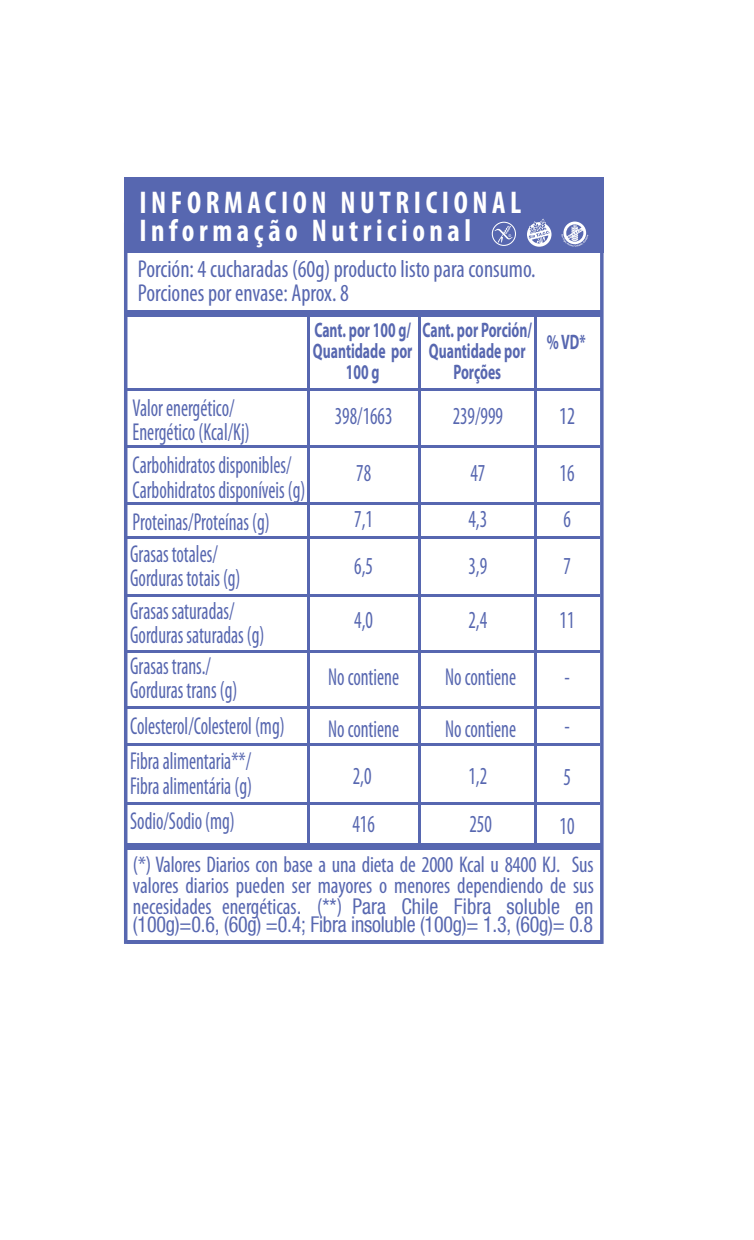
<style>
.page{position:relative;width:754px;height:1240px;background:#fff}
.page>*{position:absolute;margin:0;border:0;box-sizing:border-box;transform-origin:0 0}
.t1{font:700 condensed 31.5px "Myriad Pro";letter-spacing:.155em;color:#fff;scale:.93 1}
.t2{font:condensed 24.5px/46.2px "Myriad Pro";color:#5767b0;scale:.79 1}
.t3{font:condensed 24.5px/24.5px "Myriad Pro";color:#5767b0;scale:.93 1}
.t4{font:condensed 24.5px "Myriad Pro";color:#5767b0;scale:.85 1}
.t5{font:condensed 22.75px/21px "Myriad Pro";letter-spacing:-.005em;color:#5767b0;scale:.93 1}
.t6{font:condensed 21.7px/17.5px "Helvetica Neue";letter-spacing:-.01em;color:#5767b0;scale:.92 1}
.t7{font:700 21px/21px "Myriad Pro";color:#5767b0;text-align:center;scale:.65 1}
.s1{font-family:"Myriad Pro";font-size:22.75px}
</style>
<div class="page">
<svg style="left:124px;top:253px;width:479px;height:691px"></svg>
<div style="left:127px;top:310px;width:473px;height:6px;background:#5767b0"></div>
<div style="left:127px;top:843px;width:475px;height:7px;background:#5767b0"></div>
<hr style="left:127px;top:940px;width:475px;height:4px;background:#5767b0">
<hr style="left:127px;top:536px;width:473px;height:3px;background:#5767b0">
<hr style="left:127px;top:446px;width:473px;height:2px;background:#5767b0">
<hr style="left:127px;top:388px;width:473px;height:2px;background:#5767b0">
<hr style="left:127px;top:502px;width:473px;height:3px;background:#5767b0">
<hr style="left:127px;top:706px;width:473px;height:3px;background:#5767b0">
<hr style="left:127px;top:743px;width:473px;height:3px;background:#5767b0">
<hr style="left:127px;top:802px;width:473px;height:3px;background:#5767b0">
<hr style="left:127px;top:594px;width:473px;height:2px;background:#5767b0">
<hr style="left:127px;top:650px;width:473px;height:3px;background:#5767b0">
<hr style="left:307px;top:311px;width:2px;height:534px;background:#5767b0">
<hr style="left:418px;top:311px;width:2px;height:534px;background:#5767b0">
<hr style="left:535px;top:311px;width:2px;height:534px;background:#5767b0">
<div style="left:124px;top:177px;width:479px;height:76px;background:#5767b0"></div>
<svg style="left:527px;top:219px;width:24px;height:28px"></svg>
<svg style="left:561px;top:222px;width:27px;height:25px"></svg>
<svg style="left:492px;top:222px;width:24px;height:24px"></svg>
<p class="t1" style="left:139px;top:182px;width:412px">INFORMACION NUTRICIONAL</p>
<p class="t1" style="left:139px;top:211px;width:358px">Informação Nutricional</p>
<p class="t3" style="left:138px;top:256px;width:429px">Porción: 4 cucharadas (60g) producto listo para consumo.<br>Porciones por envase: Aprox. 8</p>
<p class="t2" style="left:133px;top:395px;width:149px;line-height:24.5px">Valor energético/<br>Energético (Kcal/Kj)</p>
<p class="t2" style="left:133px;top:453px;width:220px;line-height:24.5px">Carbohidratos disponibles/<br>Carbohidratos disponíveis (g)</p>
<p class="t2" style="left:133px;top:498px;width:175px">Proteinas/Proteínas (g)</p>
<p class="t2" style="left:130px;top:541px;width:141px;line-height:24.5px">Grasas totales/<br>Gorduras totais (g)</p>
<p class="t2" style="left:130px;top:598px;width:172px;line-height:24.5px">Grasas saturadas/<br>Gorduras saturadas (g)</p>
<p class="t2" style="left:130px;top:653px;width:137px;line-height:24.5px">Grasas trans./<br>Gorduras trans (g)</p>
<p class="t2" style="left:130px;top:708px;width:197px;line-height:35px">Colesterol/Colesterol (mg)<br>Fibra alimentaria**/</p>
<p class="t2" style="left:130px;top:767px;width:156px;line-height:35.7px">Fibra alimentária (g)<br>Sodio/Sodio (mg)</p>
<p class="t7" style="left:313px;top:319px;width:155px">Cant. por 100 g/<br>Quantidade por<br>100 g</p>
<p class="t2" style="left:335px;top:392px;width:75px">398/1663</p>
<p class="t7" style="left:422px;top:319px;width:170px">Cant. por Porción/<br>Quantidade por<br>Porções</p>
<p class="t2" style="left:452px;top:392px;width:65px">239/999</p>
<p class="t2" style="left:354px;top:450px;width:25px;text-align:justify">78<br>7,1<br>6,5</p>
<p class="t2" style="left:354px;top:596px;width:25px">4,0</p>
<p class="t2" style="left:328px;top:653px;width:91px">No contiene</p>
<p class="t2" style="left:328px;top:705px;width:91px">No contiene</p>
<p class="t2" style="left:353px;top:752px;width:25px">2,0</p>
<p class="t2" style="left:468px;top:450px;width:25px;text-align:justify">47<br>4,3<br>3,9</p>
<p class="t2" style="left:468px;top:596px;width:25px">2,4</p>
<p class="t2" style="left:445px;top:651px;width:91px;line-height:51.8px">No contiene<br>No contiene</p>
<p class="t2" style="left:468px;top:752px;width:25px">1,2</p>
<p class="t2" style="left:352px;top:800px;width:30px">416</p>
<p class="t2" style="left:469px;top:800px;width:30px">250</p>
<p class="t7" style="left:547px;top:331px;width:61px">% VD*</p>
<p class="t4" style="left:559px;top:401px;width:20px">12</p>
<p class="t2" style="left:559px;top:450px;width:20px">16<br>6<br>7</p>
<p class="t2" style="left:559px;top:596px;width:20px">11</p>
<p class="t2" style="left:564px;top:653px;width:8px">-</p>
<p class="t2" style="left:564px;top:702px;width:8px">-</p>
<p class="t2" style="left:563px;top:753px;width:11px">5</p>
<p class="t2" style="left:559px;top:803px;width:20px">10</p>
<p class="t5" style="left:133px;top:854px;width:497px">(*) Valores Diarios con base a una dieta de 2000 Kcal u 8400 KJ. Sus valores diarios pueden ser mayores o menores dependiendo de sus</p>
<p class="t6" style="left:133px;top:898px;width:502px"><span class="s1">necesidades energéticas</span>. <span class="s1">(</span>**<span class="s1">)</span> Para Chile Fibra soluble en (100g)=0.6, (60g) =0.4; Fibra insoluble (100g)= 1.3, (60g)= 0.8</p>
</div>
